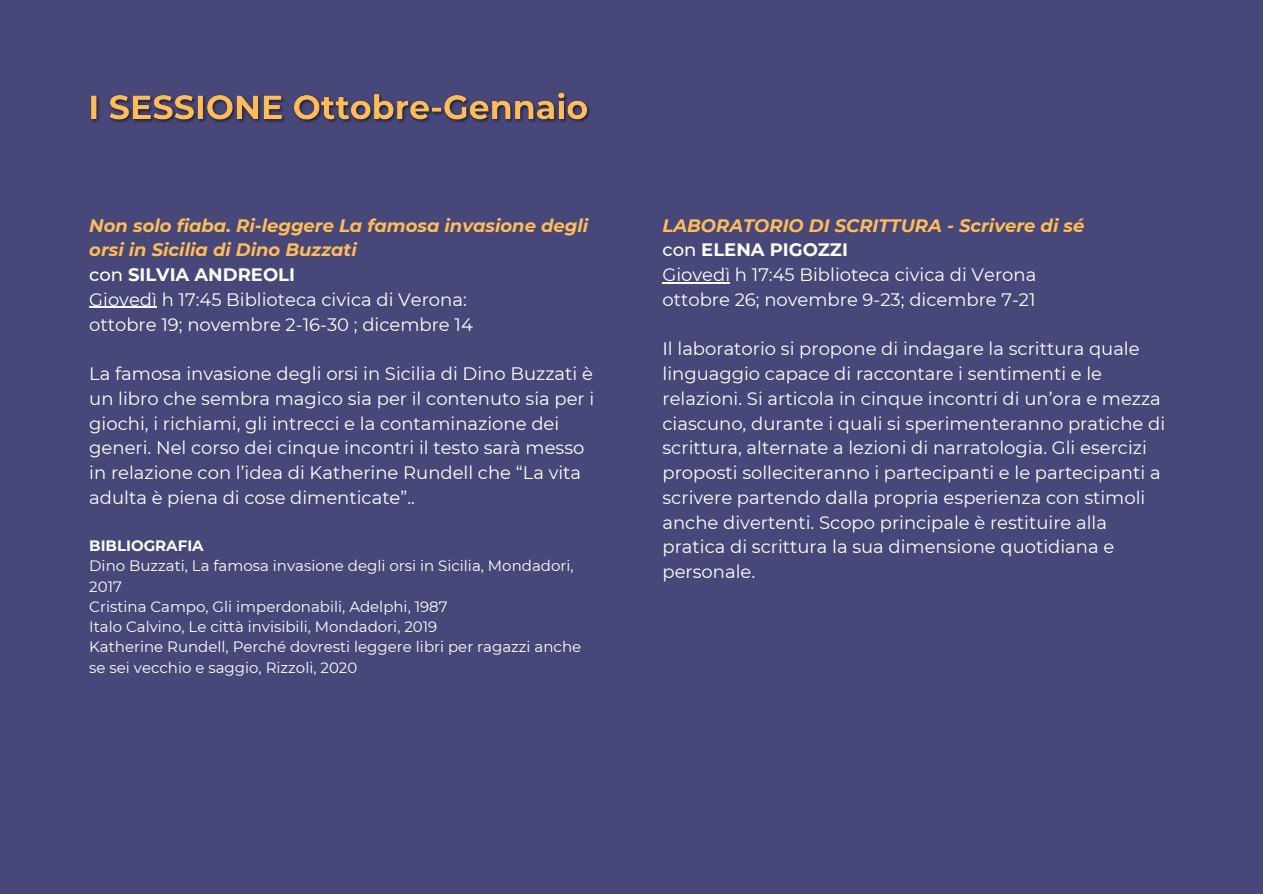
<style>
.page{position:relative;width:1263px;height:894px;background:#fff}
.page>*{position:absolute;margin:0;border:0;box-sizing:border-box;transform-origin:0 0}
.t1{font:18px/24.8px "Montserrat";color:#fff}
.t2{font:italic 700 18px/24.8px "Montserrat";color:#ffbd59}
.t3{font:700 18px "Montserrat";color:#fff}
.t4{font:15px/20.2px "Montserrat";color:#fff}
.t5{font:700 15px "Montserrat";color:#fff}
.s1{font-weight:500}
</style>
<div class="page">
<div style="left:0;top:0;width:1263px;height:893px;background:#474779"></div>
<hr style="left:89px;top:307px;width:68px;height:1px;background:#fff">
<hr style="left:662px;top:282px;width:68px;height:1px;background:#fff">
<img style="left:91px;top:92px;width:499px;height:31px">
<p class="t2" style="left:89px;top:212px;width:500px">Non solo fiaba. Ri-leggere La famosa invasione degli orsi in Sicilia di Dino Buzzati</p>
<p class="t3" style="left:89px;top:263px;width:207px"><span class="s1">con</span> SILVIA ANDREOLI</p>
<p class="t1" style="left:89px;top:287px;width:379px">Giovedì h 17:45 Biblioteca civica di Verona:</p>
<p class="t1" style="left:89px;top:311px;width:385px">ottobre 19; novembre 2-16-30 ; dicembre 14</p>
<p class="t1" style="left:89px;top:361px;width:507px">La famosa invasione degli orsi in Sicilia di Dino Buzzati è un libro che sembra magico sia per il contenuto sia per i giochi, i richiami, gli intrecci e la contaminazione dei generi. Nel corso dei cinque incontri il testo sarà messo in relazione con l’idea di Katherine Rundell che “La vita adulta è piena di cose dimenticate”..</p>
<p class="t5" style="left:89px;top:536px;width:116px">BIBLIOGRAFIA</p>
<p class="t4" style="left:89px;top:555px;width:486px">Dino Buzzati, La famosa invasione degli orsi in Sicilia, Mondadori,<br>2017</p>
<p class="t4" style="left:89px;top:596px;width:360px">Cristina Campo, Gli imperdonabili, Adelphi, 1987</p>
<p class="t4" style="left:89px;top:616px;width:350px">Italo Calvino, Le città invisibili, Mondadori, 2019</p>
<p class="t4" style="left:89px;top:636px;width:493px">Katherine Rundell, Perché dovresti leggere libri per ragazzi anche se sei vecchio e saggio, Rizzoli, 2020</p>
<p class="t2" style="left:662px;top:212px;width:423px">LABORATORIO DI SCRITTURA - Scrivere di sé</p>
<p class="t3" style="left:662px;top:239px;width:187px"><span class="s1">con</span> ELENA PIGOZZI</p>
<p class="t1" style="left:662px;top:262px;width:375px">Giovedì h 17:45 Biblioteca civica di Verona</p>
<p class="t1" style="left:662px;top:287px;width:375px">ottobre 26; novembre 9-23; dicembre 7-21</p>
<p class="t1" style="left:662px;top:336px;width:504px">Il laboratorio si propone di indagare la scrittura quale linguaggio capace di raccontare i sentimenti e le relazioni. Si articola in cinque incontri di un’ora e mezza ciascuno, durante i quali si sperimenteranno pratiche di scrittura, alternate a lezioni di narratologia. Gli esercizi proposti solleciteranno i partecipanti e le partecipanti a scrivere partendo dalla propria esperienza con stimoli anche divertenti. Scopo principale è restituire alla pratica di scrittura la sua dimensione quotidiana e personale.</p>
</div>
